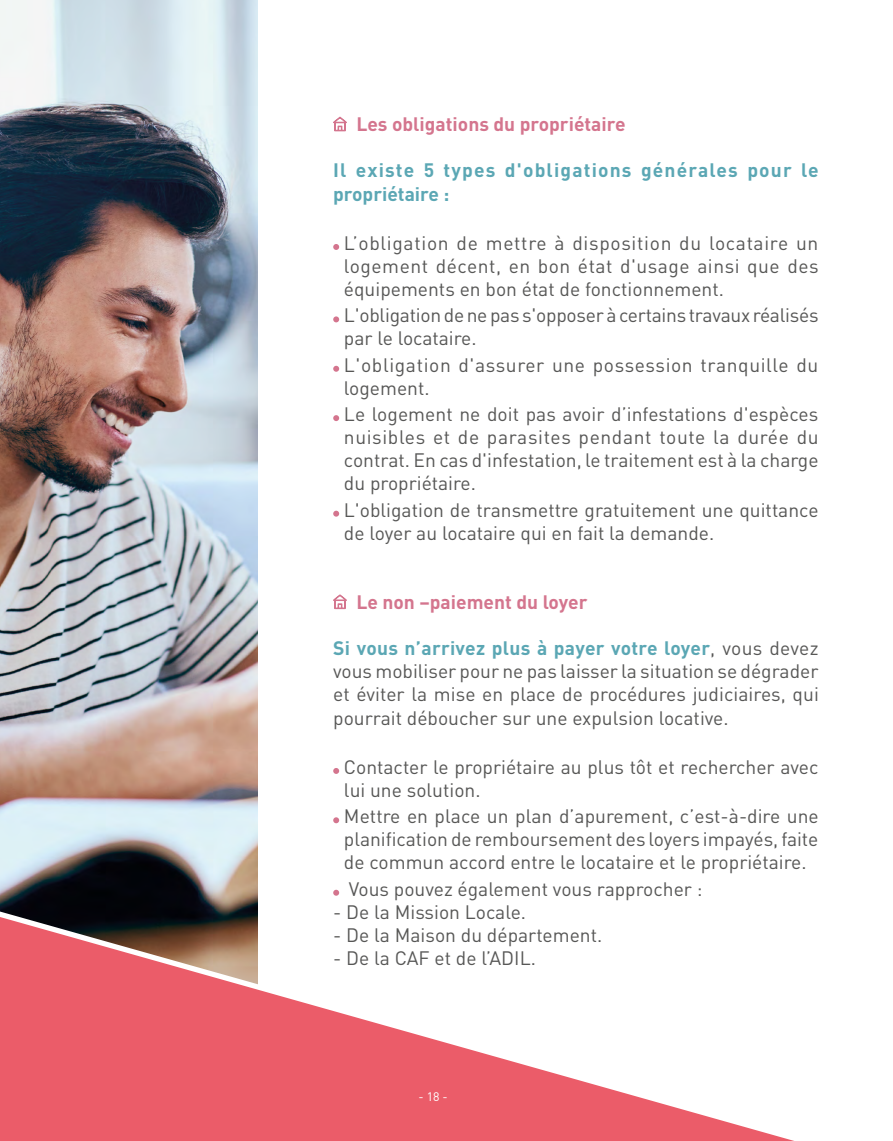
<style>
.page{position:relative;width:893px;height:1141px;background:#fff}
.page>*{position:absolute;margin:0;border:0;box-sizing:border-box;transform-origin:0 0}
.t1{font:19.25px/23.1px "DIN Pro";color:#575756;text-align:justify}
.t2{font:700 19.25px/23.1px "DIN Pro";letter-spacing:.06em;color:#5ba7b4}
.t3{font:19.25px/23.1px "DIN Pro";letter-spacing:.03em;color:#575756}
.t4{font:700 19.25px "DIN Pro";color:#d4758e}
.t5{font:12.25px "DIN Pro";color:#fff}
.s1{font-weight:700;color:#5ba7b4}
</style>
<div class="page">
<svg style="left:333px;top:116px;width:14px;height:16px"></svg>
<svg style="left:333px;top:244px;width:6px;height:6px"></svg>
<svg style="left:333px;top:316px;width:6px;height:6px"></svg>
<svg style="left:333px;top:366px;width:6px;height:6px"></svg>
<svg style="left:333px;top:415px;width:6px;height:6px"></svg>
<svg style="left:333px;top:511px;width:6px;height:6px"></svg>
<svg style="left:333px;top:594px;width:14px;height:15px"></svg>
<svg style="left:333px;top:768px;width:6px;height:6px"></svg>
<svg style="left:333px;top:817px;width:6px;height:6px"></svg>
<img style="left:0;top:0;width:257px;height:872px">
<svg style="left:0;top:872px;width:794px;height:269px"></svg>
<p class="t4" style="left:356px;top:111px;width:271px">Les obligations du propriétaire</p>
<p class="t2" style="left:333px;top:158px;width:487px">Il existe 5 types d'obligations générales pour le propriétaire :</p>
<p class="t1" style="left:344px;top:231px;width:476px">L’obligation de mettre à disposition du locataire un logement décent, en bon état d'usage ainsi que des équipements en bon état de fonctionnement.</p>
<p class="t1" style="left:344px;top:303px;width:476px">L'obligation de ne pas s'opposer à certains travaux réalisés par le locataire.</p>
<p class="t3" style="left:344px;top:352px;width:476px">L'obligation d'assurer une possession tranquille du logement.</p>
<p class="t1" style="left:344px;top:402px;width:476px">Le logement ne doit pas avoir d’infestations d'espèces nuisibles et de parasites pendant toute la durée du contrat. En cas d'infestation, le traitement est à la charge du propriétaire.</p>
<p class="t1" style="left:344px;top:497px;width:476px">L'obligation de transmettre gratuitement une quittance de loyer au locataire qui en fait la demande.</p>
<p class="t4" style="left:356px;top:589px;width:233px">Le non –paiement du loyer</p>
<p class="t1" style="left:333px;top:636px;width:487px"><span class="s1">Si vous n’arrivez plus à payer votre loyer</span>, vous devez vous mobiliser pour ne pas laisser la situation se dégrader et éviter la mise en place de procédures judiciaires, qui pourrait déboucher sur une expulsion locative.</p>
<p class="t1" style="left:344px;top:755px;width:476px">Contacter le propriétaire au plus tôt et rechercher avec lui une solution.</p>
<p class="t1" style="left:344px;top:804px;width:476px">Mettre en place un plan d’apurement, c’est-à-dire une planification de remboursement des loyers impayés, faite de commun accord entre le locataire et le propriétaire.</p>
<p class="t1" style="left:349px;top:876px;width:355px">Vous pouvez également vous rapprocher :</p>
<p class="t1" style="left:333px;top:899px;width:194px">- De la Mission Locale.</p>
<p class="t1" style="left:333px;top:923px;width:271px">- De la Maison du département.</p>
<p class="t1" style="left:333px;top:946px;width:204px">- De la CAF et de l’ADIL.</p>
<p class="t5" style="left:418px;top:1089px;width:31px">- 18 -</p>
</div>
